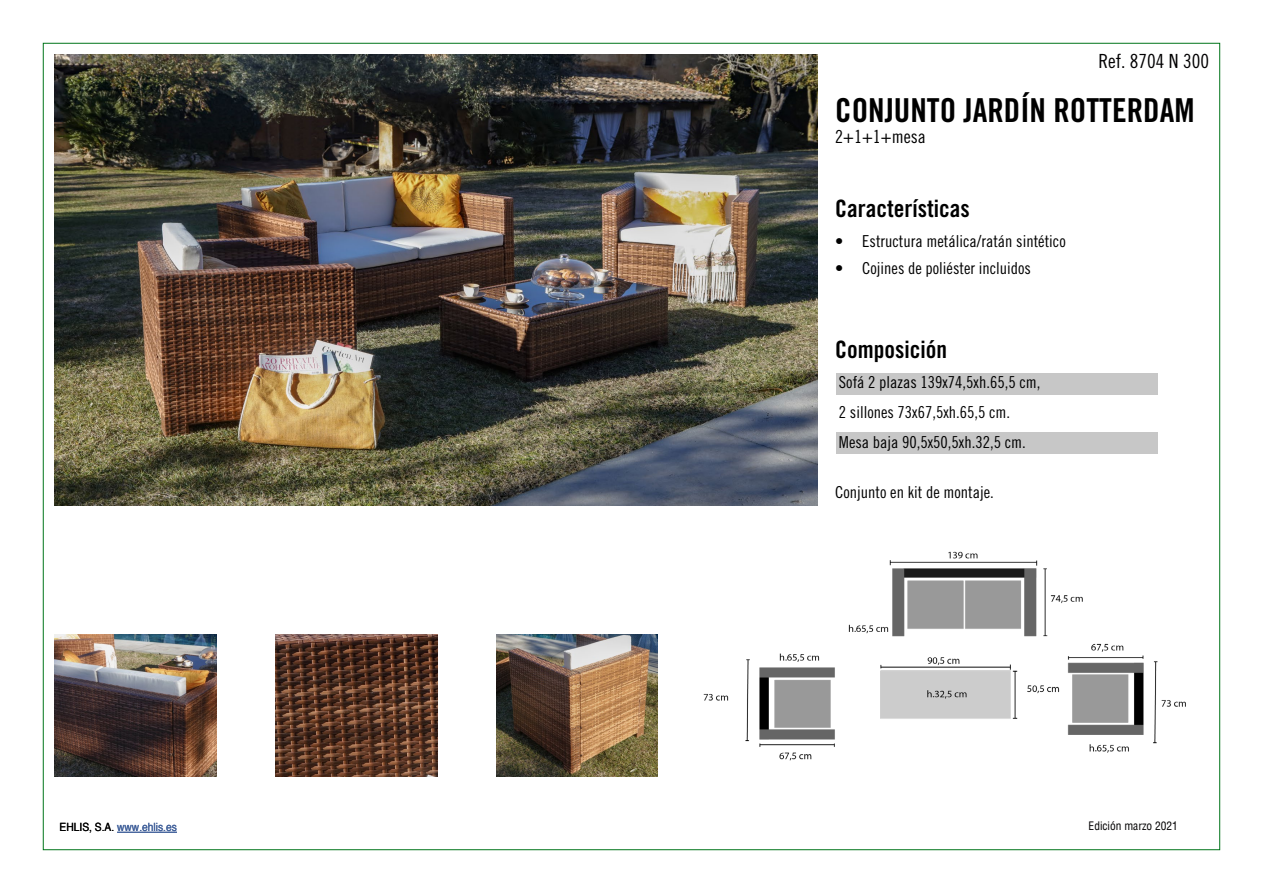
<style>
.page{position:relative;width:1263px;height:893px;background:#fff}
.page>*{position:absolute;margin:0;border:0;box-sizing:border-box;transform-origin:0 0}
.t1{font:33px "Trade Gothic LT Std Bd Cn 20";color:#000}
.t2{font:24px "Trade Gothic LT Std Bd Cn 20";color:#000}
.t3{font:19.5px "Trade Gothic LT Std Cn 18";color:#020002}
.t4{font:18px "Trade Gothic LT Std Cn 18";color:#000}
.t5{font:16.5px/30px "Trade Gothic LT Std Cn 18";color:#000}
.t6{font:11.4px "Helvetica";color:#3e5e99;scale:.9 1}
.t7{font:condensed 11.4px "Helvetica";color:#020002}
.s1{color:#000}
</style>
<div class="page">
<hr style="left:117px;top:832px;width:60px;height:1px;background:#3e5e99">
<img style="left:54px;top:54px;width:764px;height:451px">
<img style="left:54px;top:635px;width:162px;height:141px">
<img style="left:497px;top:635px;width:161px;height:141px">
<img style="left:275px;top:635px;width:163px;height:141px">
<img style="left:703px;top:551px;width:483px;height:210px">
<div style="left:836px;top:373px;width:322px;height:21px;background:#c7c7c7"></div>
<div style="left:836px;top:433px;width:322px;height:21px;background:#c7c7c7"></div>
<p class="t3" style="left:1098px;top:50px;width:112px">Ref. 8704 N 300</p>
<h1 class="t1" style="left:835px;top:90px;width:361px">CONJUNTO JARDÍN ROTTERDAM</h1>
<p class="t4" style="left:835px;top:126px;width:92px">2+1+1+mesa</p>
<h2 class="t2" style="left:835px;top:194px;width:136px">Características</h2>
<p class="t5" style="left:835px;top:226px;width:232px">• Estructura metálica/ratán sintético</p>
<p class="t5" style="left:835px;top:253px;width:197px">• Cojines de poliéster incluidos</p>
<h2 class="t2" style="left:835px;top:335px;width:113px">Composición</h2>
<p class="t5" style="left:839px;top:367px;width:203px">Sofá 2 plazas 139x74,5xh.65,5 cm,<br>2 sillones 73x67,5xh.65,5 cm.<br>Mesa baja 90,5x50,5xh.32,5 cm.</p>
<p class="t5" style="left:835px;top:477px;width:160px">Conjunto en kit de montaje.</p>
<p class="t6" style="left:60px;top:819px;width:132px"><span class="s1">EHLIS, S.A.</span> www.ehlis.es</p>
<p class="t7" style="left:1089px;top:819px;width:91px">Edición marzo 2021</p>
</div>
